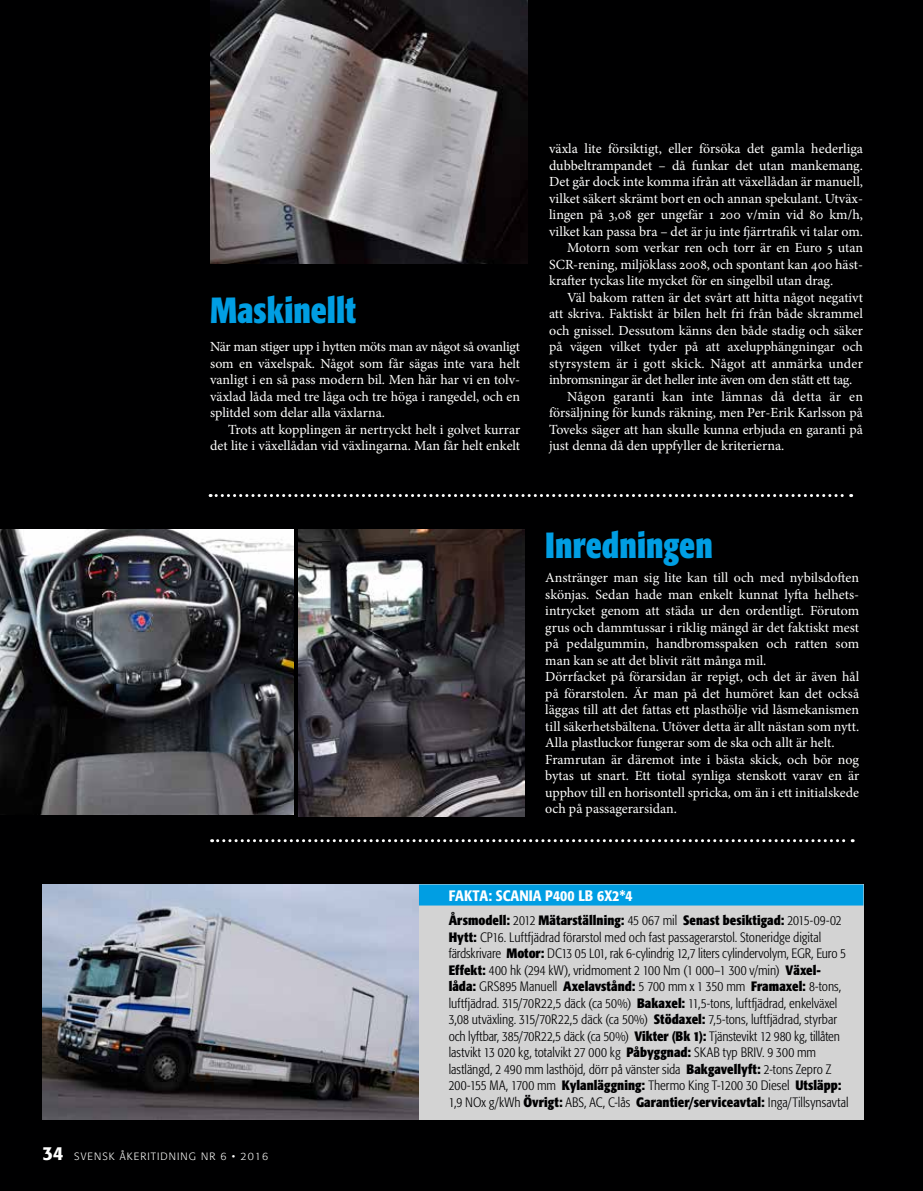
<style>
.page{position:relative;width:923px;height:1191px;background:#000001}
.page>*{position:absolute;margin:0;border:0;box-sizing:border-box;transform-origin:0 0}
.t1{font:700 36px "Formata OT Condenced";color:#009ee3;scale:.93 1}
.t2{font:500 15px "Formata OT Condenced";color:#fff}
.t3{font:13.95px/16.5px "Minion Pro";color:#fff;text-align:justify}
.t4{font:13.95px "Minion Pro";letter-spacing:-.025em;color:#fff}
.t5{font:300 13.5px/16.5px "Formata OT Condenced";color:#000001}
.t6{font:300 10.5px "Formata OT";letter-spacing:.1em;color:#fff}
.s1{font-weight:500;font-size:18.75px}
.s2{font-weight:700}
</style>
<div class="page">
<img style="left:210px;top:0;width:318px;height:264px">
<img style="left:0;top:529px;width:293px;height:285px">
<img style="left:298px;top:529px;width:226px;height:287px">
<img style="left:43px;top:884px;width:376px;height:235px">
<div style="left:419px;top:884px;width:444px;height:235px;background:#d3d3d3"></div>
<svg style="left:210px;top:494px;width:641px;height:3px"></svg>
<div style="left:419px;top:884px;width:444px;height:21px;background:#009ee3"></div>
<svg style="left:212px;top:839px;width:641px;height:3px"></svg>
<h1 class="t1" style="left:210px;top:287px;width:159px">Maskinellt</h1>
<p class="t3" style="left:210px;top:338px;width:311px">När man stiger upp i hytten möts man av något så ovanligt som en växelspak. Något som får sägas inte vara helt vanligt i en så pass modern bil. Men här har vi en tolv&shy;växlad låda med tre låga och tre höga i rangedel, och en splitdel som delar alla växlarna.</p>
<p class="t3" style="left:210px;top:421px;width:312px;text-align:right">Trots att kopplingen är nertryckt helt i golvet kurrar det lite i växellådan vid växlingarna. Man får helt enkelt</p>
<p class="t3" style="left:549px;top:140px;width:315px">växla lite försiktigt, eller försöka det gamla hederliga</p>
<p class="t3" style="left:549px;top:157px;width:315px">dubbeltrampandet – då funkar det utan mankemang.</p>
<p class="t3" style="left:549px;top:173px;width:315px">Det går dock inte komma ifrån att växellådan är manuell,</p>
<p class="t3" style="left:549px;top:190px;width:315px">vilket säkert skrämt bort en och annan spekulant. Utväx-</p>
<p class="t3" style="left:549px;top:206px;width:315px">lingen på 3,08 ger ungefär 1 200 v/min vid 80 km/h,</p>
<p class="t3" style="left:549px;top:223px;width:315px">vilket kan passa bra – det är ju inte fjärrtrafik vi talar om.</p>
<p class="t3" style="left:567px;top:239px;width:297px">Motorn som verkar ren och torr är en Euro 5 utan</p>
<p class="t3" style="left:549px;top:256px;width:315px">SCR-rening, miljöklass 2008, och spontant kan 400 häst-</p>
<p class="t3" style="left:549px;top:272px;width:286px">krafter tyckas lite mycket för en singelbil utan drag.</p>
<p class="t3" style="left:567px;top:289px;width:297px">Väl bakom ratten är det svårt att hitta något negativt</p>
<p class="t3" style="left:549px;top:305px;width:315px">att skriva. Faktiskt är bilen helt fri från både skrammel</p>
<p class="t3" style="left:549px;top:322px;width:315px">och gnissel. Dessutom känns den både stadig och säker</p>
<p class="t3" style="left:549px;top:338px;width:315px">på vägen vilket tyder på att axelupphängningar och</p>
<p class="t3" style="left:549px;top:355px;width:315px">styrsystem är i gott skick. Något att anmärka under</p>
<p class="t4" style="left:549px;top:370px;width:305px">inbromsningar är det heller inte även om den stått ett tag.</p>
<p class="t3" style="left:567px;top:388px;width:297px">Någon garanti kan inte lämnas då detta är en</p>
<p class="t3" style="left:549px;top:404px;width:315px">försäljning för kunds räkning, men Per-Erik Karlsson på</p>
<p class="t3" style="left:549px;top:421px;width:315px">Toveks säger att han skulle kunna erbjuda en garanti på</p>
<p class="t3" style="left:549px;top:437px;width:237px">just denna då den uppfyller de kriterierna.</p>
<h1 class="t1" style="left:545px;top:523px;width:182px">Inredningen</h1>
<p class="t3" style="left:545px;top:569px;width:315px;text-align:left">Anstränger man sig lite kan till och med nybilsdoften skönjas. Sedan hade man enkelt kunnat lyfta helhets&shy;intrycket genom att städa ur den ordentligt. Förutom grus och dammtussar i riklig mängd är det faktiskt mest på pedalgummin, handbromsspaken och ratten som man kan se att det blivit rätt många mil.<br>Dörrfacket på förarsidan är repigt, och det är även hål på förarstolen. Är man på det humöret kan det också läggas till att det fattas ett plasthölje vid låsmekanismen till säkerhetsbältena. Utöver detta är allt nästan som nytt.<br>Alla plastluckor fungerar som de ska och allt är helt.<br>Framrutan är däremot inte i bästa skick, och bör nog bytas ut snart. Ett tiotal synliga stenskott varav en är upphov till en horisontell spricka, om än i ett initialskede och på passagerarsidan.</p>
<p class="t6" style="left:43px;top:1150px;width:227px"><span class="s1">34</span> SVENSK ÅKERITIDNING NR 6 • 2016</p>
<p class="t2" style="left:449px;top:887px;width:186px">FAKTA: SCANIA P400 LB 6X2*4</p>
<p class="t5" style="left:449px;top:912px;width:401px"><span class="s2">Årsmodell:</span> 2012 <span class="s2">Mätarställning:</span> 45 067 mil <span class="s2">Senast besiktigad:</span> 2015-09-02<br><span class="s2">Hytt:</span> CP16. Luftfjädrad förarstol med och fast passagerarstol. Stoneridge digital färdskrivare <span class="s2">Motor:</span> DC13 05 L01, rak 6-cylindrig 12,7 liters cylindervolym, EGR, Euro 5<br><span class="s2">Effekt:</span> 400 hk (294 kW), vridmoment 2 100 Nm (1 000–1 300 v/min) <span class="s2">Växel&shy;låda:</span> GRS895 Manuell <span class="s2">Axelavstånd:</span> 5 700 mm x 1 350 mm <span class="s2">Framaxel:</span> 8-tons, luftfjädrad. 315/70R22,5 däck (ca 50%) <span class="s2">Bakaxel:</span> 11,5-tons, luftfjädrad, enkelväxel 3,08 utväxling. 315/70R22,5 däck (ca 50%) <span class="s2">Stödaxel:</span> 7,5-tons, luftfjädrad, styrbar och lyftbar, 385/70R22,5 däck (ca 50%) <span class="s2">Vikter (Bk 1):</span> Tjänstevikt 12 980 kg, tillåten lastvikt 13 020 kg, totalvikt 27 000 kg <span class="s2">Påbyggnad:</span> SKAB typ BRIV. 9 300 mm lastlängd, 2 490 mm lasthöjd, dörr på vänster sida <span class="s2">Bakgavellyft:</span> 2-tons Zepro Z 200-155 MA, 1700 mm <span class="s2">Kylanläggning:</span> Thermo King T-1200 30 Diesel <span class="s2">Utsläpp:<br></span>1,9 NOx g/kWh <span class="s2">Övrigt:</span> ABS, AC, C-lås <span class="s2">Garantier/serviceavtal:</span> Inga/Tillsynsavtal</p>
</div>
